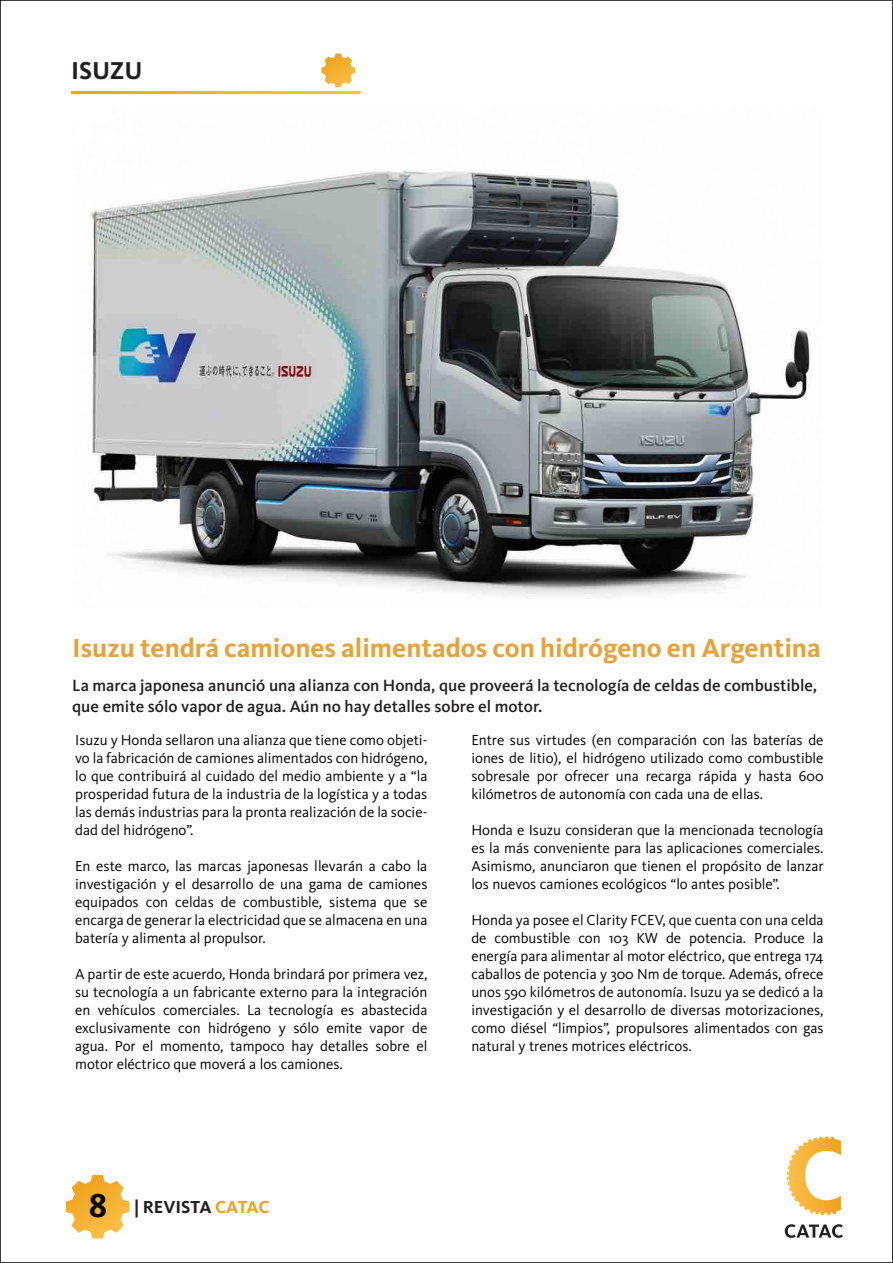
<style>
.page{position:relative;width:893px;height:1263px;background:#fff}
.page>*{position:absolute;margin:0;border:0;box-sizing:border-box;transform-origin:0 0}
.t1{font:700 27.15px "Kievit Pro";color:#e5a339}
.t2{font:700 25.35px "Kievit Pro";letter-spacing:-.005em;color:#231f20}
.t3{font:700 18px "Kievit Pro";letter-spacing:-.005em;color:#231f20}
.t4{font:500 16.8px/20.2px "Kievit Pro";color:#231f20}
.t5{font:15px/18px "Kievit Pro";color:#000;text-align:justify}
.s1{font-size:34.35px;color:#000}
.s2{color:#efa21b}
</style>
<div class="page">
<svg style="left:321px;top:54px;width:34px;height:33px"></svg>
<svg style="left:66px;top:1175px;width:63px;height:63px"></svg>
<svg style="left:785px;top:1224px;width:58px;height:14px"></svg>
<svg style="left:787px;top:1136px;width:54px;height:79px"></svg>
<img style="left:89px;top:169px;width:722px;height:427px">
<h2 class="t2" style="left:71px;top:55px;width:73px">ISUZU</h2>
<h1 class="t1" style="left:72px;top:632px;width:750px">Isuzu tendrá camiones alimentados con hidrógeno en Argentina</h1>
<p class="t4" style="left:72px;top:675px;width:746px">La marca japonesa anunció una alianza con Honda, que proveerá la tecnología de celdas de combustible, que emite sólo vapor de agua. Aún no hay detalles sobre el motor.</p>
<p class="t5" style="left:75px;top:731px;width:354px">Isuzu y Honda sellaron una alianza que tiene como objeti&shy;vo la fabricación de camiones alimentados con hidrógeno, lo que contribuirá al cuidado del medio ambiente y a “la prosperidad futura de la industria de la logística y a todas las demás industrias para la pronta realización de la socie&shy;dad del hidrógeno”.</p>
<p class="t5" style="left:75px;top:857px;width:354px">En este marco, las marcas japonesas llevarán a cabo la investigación y el desarrollo de una gama de camiones equipados con celdas de combustible, sistema que se encarga de generar la electricidad que se almacena en una batería y alimenta al propulsor.</p>
<p class="t5" style="left:75px;top:965px;width:354px">A partir de este acuerdo, Honda brindará por primera vez, su tecnología a un fabricante externo para la integración en vehículos comerciales. La tecnología es abastecida exclusivamente con hidrógeno y sólo emite vapor de agua. Por el momento, tampoco hay detalles sobre el motor eléctrico que moverá a los camiones.</p>
<p class="t5" style="left:471px;top:731px;width:354px">Entre sus virtudes (en comparación con las baterías de iones de litio), el hidrógeno utilizado como combustible sobresale por ofrecer una recarga rápida y hasta 600 kilómetros de autonomía con cada una de ellas.</p>
<p class="t5" style="left:471px;top:821px;width:354px">Honda e Isuzu consideran que la mencionada tecnología es la más conveniente para las aplicaciones comerciales.<br>Asimismo, anunciaron que tienen el propósito de lanzar los nuevos camiones ecológicos “lo antes posible”.</p>
<p class="t5" style="left:471px;top:911px;width:354px">Honda ya posee el Clarity FCEV, que cuenta con una celda de combustible con 103 KW de potencia. Produce la energía para alimentar al motor eléctrico, que entrega 174 caballos de potencia y 300 Nm de torque. Además, ofrece unos 590 kilómetros de autonomía. Isuzu ya se dedicó a la investigación y el desarrollo de diversas motorizaciones, como diésel “limpios”, propulsores alimentados con gas natural y trenes motrices eléctricos.</p>
<p class="t3" style="left:89px;top:1196px;width:182px"><span class="s1">8</span> | REVISTA <span class="s2">CATAC</span></p>
</div>
